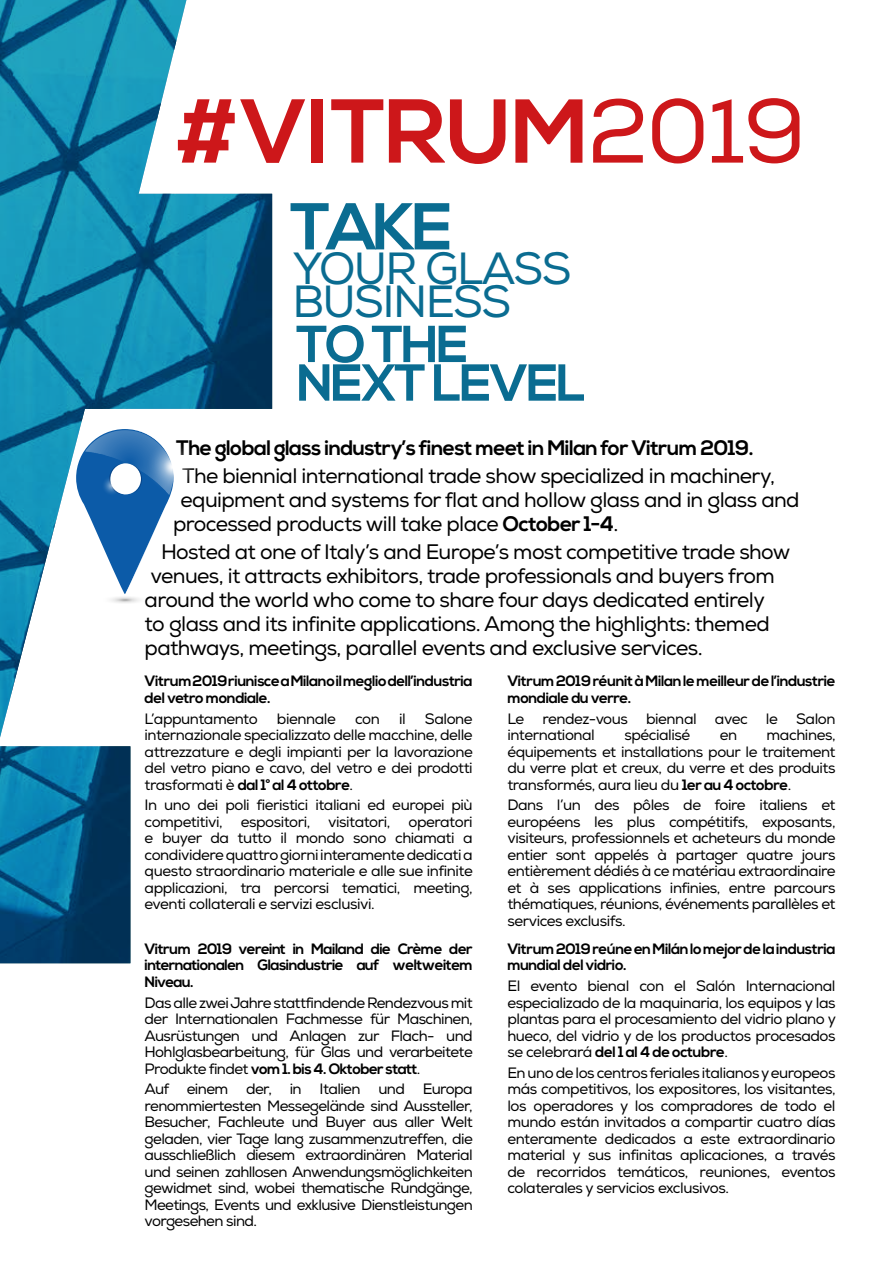
<style>
.page{position:relative;width:893px;height:1263px;background:#fff}
.page>*{position:absolute;margin:0;border:0;box-sizing:border-box;transform-origin:0 0}
.t1{font:700 90.45px "Nexa";letter-spacing:-.02em;color:#cd171a}
.t2{font:700 66.15px "Nexa";color:#0a6c91}
.t3{font:700 51.9px/38.5px "Nexa";letter-spacing:-.05em;color:#0a6c91}
.t4{font:45px/33.5px "Nexa";letter-spacing:-.035em;color:#0a6c91}
.t5{font:21px/24px "Nexa";letter-spacing:-.03em;color:#000}
.t6{font:700 21px "Nexa";letter-spacing:-.03em;color:#000}
.t7{font:15px/16.5px "Nexa";letter-spacing:-.03em;color:#000;text-align:justify}
.t8{font:700 15px/16.5px "Nexa";letter-spacing:-.03em;color:#000}
.s1{font-weight:400}
.s2{font-weight:700}
</style>
<div class="page">
<img style="left:0;top:0;width:272px;height:963px">
<div style="left:143px;top:437px;width:59px;height:58px;background:#fff;border-radius:50%"></div>
<svg style="left:76px;top:429px;width:99px;height:165px"></svg>
<svg style="left:100px;top:474px;width:23px;height:23px"></svg>
<img style="left:102px;top:596px;width:46px;height:8px">
<img style="left:116px;top:598px;width:18px;height:3px">
<h1 class="t1" style="left:177px;top:79px;width:631px">#VITRUM<span class="s1">2019</span></h1>
<h2 class="t2" style="left:290px;top:188px;width:164px">TAKE</h2>
<h3 class="t4" style="left:292px;top:253px;width:281px">YOUR GLASS<br>BUSINESS</h3>
<h3 class="t3" style="left:296px;top:327px;width:292px">TO THE<br>NEXT LEVEL</h3>
<h3 class="t6" style="left:176px;top:435px;width:579px">The global glass industry’s finest meet in Milan for Vitrum 2019.</h3>
<h3 class="t5" style="left:182px;top:464px;width:594px">The biennial international trade show specialized in machinery,</h3>
<h3 class="t5" style="left:181px;top:488px;width:620px">equipment and systems for flat and hollow glass and in glass and</h3>
<h3 class="t5" style="left:173px;top:512px;width:447px">processed products will take place <span class="s2">October 1-4</span>.</h3>
<p class="t5" style="left:145px;top:540px;width:647px;text-indent:17px">Hosted at one of Italy’s and Europe’s most competitive trade show venues, it attracts exhibitors, trade professionals and buyers from around the world who come to share four days dedicated entirely<br>to glass and its infinite applications. Among the highlights: themed pathways, meetings, parallel events and exclusive services.</p>
<p class="t8" style="left:145px;top:673px;width:330px">Vitrum 2019 riunisce a Milano il meglio dell’industria del vetro mondiale.</p>
<p class="t7" style="left:145px;top:710px;width:115px">L’appuntamento</p>
<p class="t7" style="left:277px;top:710px;width:60px">biennale</p>
<p class="t7" style="left:355px;top:710px;width:26px">con</p>
<p class="t7" style="left:399px;top:710px;width:8px">il</p>
<p class="t8" style="left:507px;top:673px;width:330px">Vitrum 2019 réunit à Milan le meilleur de l’industrie mondiale du verre.</p>
<p class="t7" style="left:507px;top:710px;width:330px">Le rendez-vous biennal avec le Salon international</p>
<p class="t7" style="left:145px;top:710px;width:330px;text-indent:280px">Salone internazionale specializzato delle macchine, delle attrezzature e degli impianti per la lavorazione del vetro piano e cavo, del vetro e dei prodotti trasformati è <span class="s2">dal 1° al 4 ottobre</span>.</p>
<p class="t7" style="left:145px;top:797px;width:330px">In uno dei poli fieristici italiani ed europei più competitivi, espositori, visitatori, operatori e buyer da tutto il mondo sono chiamati a condividere quattro giorni interamente dedicati a questo straordinario materiale e alle sue infinite applicazioni, tra percorsi tematici, meeting, eventi collaterali e servizi esclusivi.</p>
<p class="t7" style="left:624px;top:727px;width:67px">spécialisé</p>
<p class="t7" style="left:720px;top:727px;width:19px">en</p>
<p class="t7" style="left:507px;top:727px;width:330px;text-indent:259px">machines, équipements et installations pour le traitement du verre plat et creux, du verre et des produits transformés, aura lieu du <span class="s2">1er au 4 octobre</span>.</p>
<p class="t7" style="left:507px;top:797px;width:330px">Dans l’un des pôles de foire italiens et européens les plus compétitifs, exposants, visiteurs, professionnels et acheteurs du monde entier sont appelés à partager quatre jours entièrement dédiés à ce matériau extraordinaire et à ses applications infinies, entre parcours thématiques, réunions, événements parallèles et services exclusifs.</p>
<p class="t8" style="left:145px;top:941px;width:330px;text-align:justify">Vitrum 2019 vereint in Mailand die Crème der internationalen Glasindustrie auf weltweitem Niveau.</p>
<p class="t7" style="left:145px;top:994px;width:330px">Das alle zwei Jahre stattfindende Rendezvous mit der Internationalen Fachmesse für Maschinen, Ausrüstungen und Anlagen zur Flach- und Hohlglasbearbeitung, für Glas und verarbeitete Produkte findet <span class="s2">vom 1. bis 4. Oktober statt</span>.</p>
<p class="t7" style="left:145px;top:1081px;width:330px">Auf einem der, in Italien und Europa renommiertesten Messegelände sind Aussteller, Besucher, Fachleute und Buyer aus aller Welt geladen, vier Tage lang zusammenzutreffen, die ausschließlich diesem extraordinären Material und seinen zahllosen Anwendungsmöglichkeiten gewidmet sind, wobei thematische Rundgänge, Meetings, Events und exklusive Dienstleistungen vorgesehen sind.</p>
<p class="t8" style="left:507px;top:941px;width:330px">Vitrum 2019 reúne en Milán lo mejor de la industria mundial del vidrio.</p>
<p class="t7" style="left:507px;top:978px;width:330px">El evento bienal con el Salón Internacional especializado de la maquinaria, los equipos y las plantas para el procesamiento del vidrio plano y hueco, del vidrio y de los productos procesados se celebrará <span class="s2">del 1 al 4 de octubre</span>.</p>
<p class="t7" style="left:507px;top:1065px;width:330px">En uno de los centros feriales italianos y europeos más competitivos, los expositores, los visitantes, los operadores y los compradores de todo el mundo están invitados a compartir cuatro días enteramente dedicados a este extraordinario material y sus infinitas aplicaciones, a través de recorridos temáticos, reuniones, eventos colaterales y servicios exclusivos.</p>
</div>
